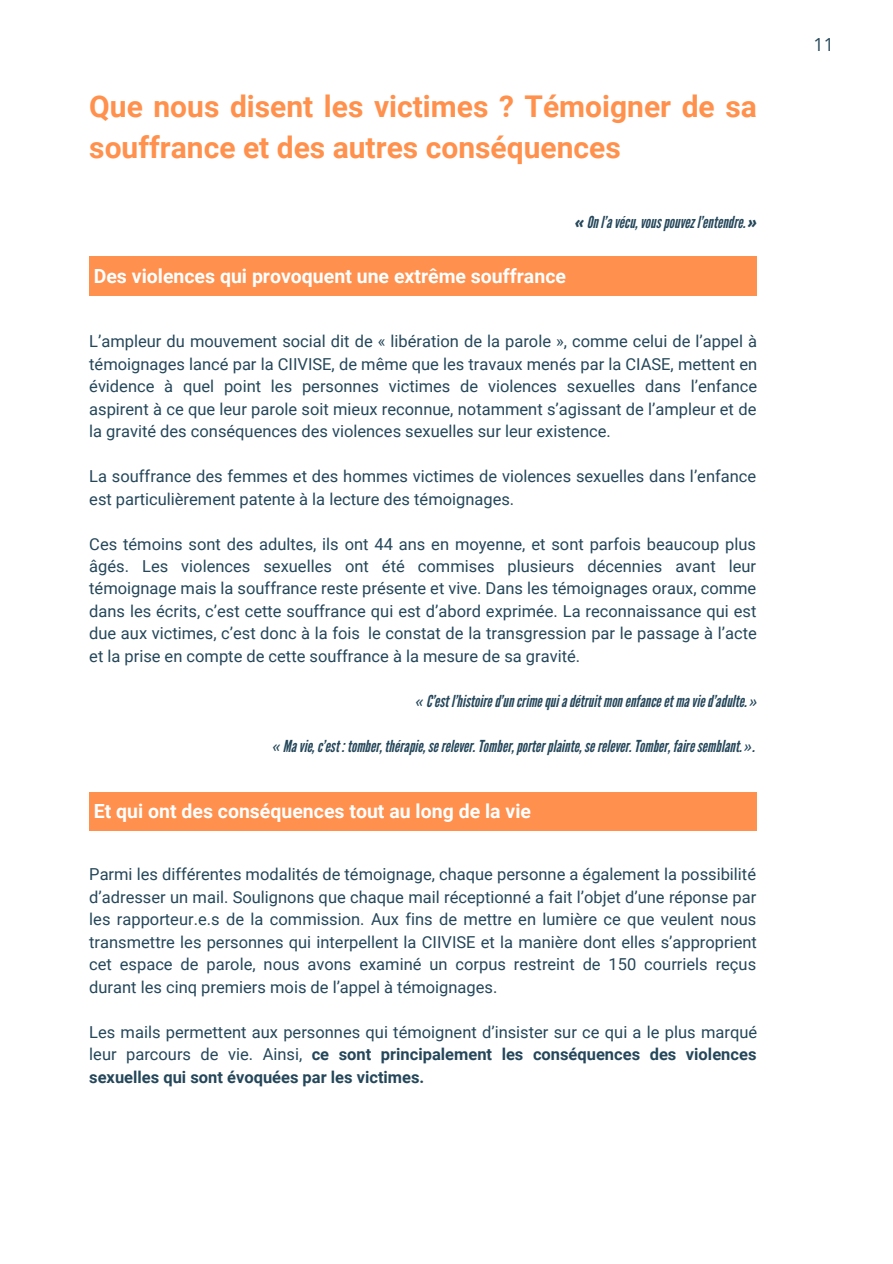
<style>
.page{position:relative;width:893px;height:1264px;background:#fff}
.page>*{position:absolute;margin:0;border:0;box-sizing:border-box;transform-origin:0 0}
.t1{font:700 30px/41.5px "Roboto";color:#ff914d}
.t2{font:700 19.5px "Roboto";color:#fff}
.t3{font:18px "Open Sans";color:#24475a}
.t4{font:16.5px/22.5px "Roboto";color:#25475a;text-align:justify}
.t5{font:italic 16.5px "League Gothic";color:#25475a}
.s1{font-family:"Noto Sans";font-weight:700}
.s2{font-family:"Noto Sans"}
.s3{font-weight:700}
</style>
<div class="page">
<div style="left:89px;top:256px;width:668px;height:40px;background:#ff904d"></div>
<div style="left:89px;top:792px;width:668px;height:38px;background:#ff904d"></div>
<h1 class="t1" style="left:89px;top:86px;width:669px">Que nous disent les victimes ? Témoigner de sa souffrance et des autres conséquences</h1>
<p class="t5" style="left:575px;top:212px;width:184px"><span class="s1">«</span> Onl’avécu, vouspouvez l’entendre. <span class="s1">»</span></p>
<p class="t2" style="left:94px;top:265px;width:473px">Des violences qui provoquent une extrême souffrance</p>
<p class="t4" style="left:89px;top:330px;width:669px">L’ampleur du mouvement social dit de « libération de la parole », comme celui de l’appel à témoignages lancé par la CIIVISE, de même que les travaux menés par la CIASE, mettent en évidence à quel point les personnes victimes de violences sexuelles dans l’enfance aspirent à ce que leur parole soit mieux reconnue, notamment s’agissant de l’ampleur et de la gravité des conséquences des violences sexuelles sur leur existence.</p>
<p class="t4" style="left:89px;top:465px;width:668px">La souffrance des femmes et des hommes victimes de violences sexuelles dans l’enfance est particulièrement patente à la lecture des témoignages.</p>
<p class="t4" style="left:89px;top:532px;width:669px">Ces témoins sont des adultes, ils ont 44 ans en moyenne, et sont parfois beaucoup plus âgés. Les violences sexuelles ont été commises plusieurs décennies avant leur témoignage mais la souffrance reste présente et vive. Dans les témoignages oraux, comme dans les écrits, c’est cette souffrance qui est d’abord exprimée. La reconnaissance qui est due aux victimes, c’est donc à la fois le constat de la transgression par le passage à l’acte et la prise en compte de cette souffrance à la mesure de sa gravité.</p>
<p class="t5" style="left:415px;top:691px;width:343px"><span class="s2">«</span> C’est l’histoired’uncrimequiadétruit monenfanceet mavied’adulte. <span class="s2">»</span></p>
<p class="t5" style="left:272px;top:736px;width:483px"><span class="s2">«</span> Mavie,c’est : tomber, thérapie,serelever.Tomber,porterplainte,serelever.Tomber, fairesemblant. <span class="s2">»</span>.</p>
<p class="t2" style="left:94px;top:800px;width:439px">Et qui ont des conséquences tout au long de la vie</p>
<p class="t4" style="left:89px;top:863px;width:669px">Parmi les différentes modalités de témoignage, chaque personne a également la possibilité d’adresser un mail. Soulignons que chaque mail réceptionné a fait l’objet d’une réponse par les rapporteur.e.s de la commission. Aux fins de mettre en lumière ce que veulent nous transmettre les personnes qui interpellent la CIIVISE et la manière dont elles s’approprient cet espace de parole, nous avons examiné un corpus restreint de 150 courriels reçus durant les cinq premiers mois de l’appel à témoignages.</p>
<p class="t4" style="left:89px;top:1020px;width:669px">Les mails permettent aux personnes qui témoignent d’insister sur ce qui a le plus marqué leur parcours de vie. Ainsi, <span class="s3">ce sont principalement les conséquences des violences sexuelles qui sont évoquées par les victimes.</span></p>
<p class="t3" style="left:813px;top:32px;width:22px">11</p>
</div>
